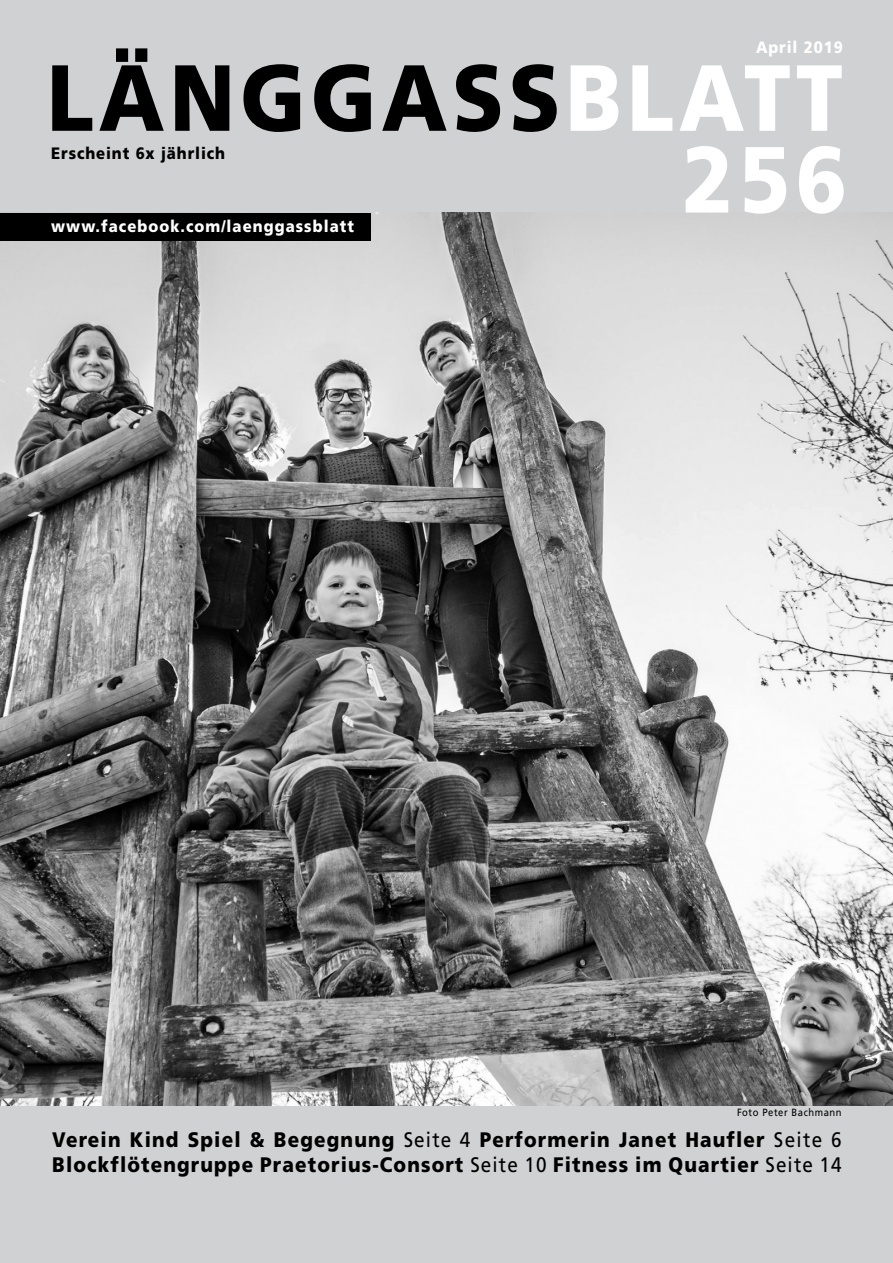
<style>
.page{position:relative;width:893px;height:1263px;background:#fff}
.page>*{position:absolute;margin:0;border:0;box-sizing:border-box;transform-origin:0 0}
.t1{font:900 93.75px "Frutiger";letter-spacing:.06em;color:#000;scale:.9 1}
.t2{font:900 93.75px "Frutiger";color:#fff;scale:.9 1}
.t3{font:900 21px/25.2px "Frutiger";letter-spacing:.06em;color:#000;scale:.9 1}
.t4{font:900 16.5px "Frutiger";letter-spacing:.07em;color:#fff;scale:.9 1}
.t5{font:900 16.5px "Frutiger";letter-spacing:.06em;color:#000;scale:.9 1}
.t6{font:10.5px "Frutiger";letter-spacing:.06em;color:#000;scale:.9 1}
.s1{color:#fff}
.s2{font-weight:400}
</style>
<div class="page">
<div style="left:0;top:0;width:893px;height:213px;background:#d0d1d2"></div>
<div style="left:0;top:1054px;width:893px;height:209px;background:#d0d1d2"></div>
<img style="left:0;top:213px;width:893px;height:893px">
<div style="left:0;top:213px;width:371px;height:28px;background:#000"></div>
<p class="t4" style="left:756px;top:37px;width:98px">April 2019</p>
<h1 class="t1" style="left:47px;top:41px;width:886px">LÄNGGASS<span class="s1">BLATT</span></h1>
<p class="t5" style="left:51px;top:143px;width:195px">Erscheint 6x jährlich</p>
<h1 class="t2" style="left:682px;top:123px;width:185px">256</h1>
<p class="t4" style="left:51px;top:217px;width:338px">www.facebook.com/laenggassblatt</p>
<p class="t6" style="left:737px;top:1106px;width:118px">Foto Peter Bachmann</p>
<p class="t3" style="left:52px;top:1126px;width:879px">Verein Kind Spiel &amp; Begegnung <span class="s2">Seite 4</span> Performerin Janet Haufler <span class="s2">Seite 6<br></span>Blockflötengruppe Praetorius-Consort <span class="s2">Seite 10</span> Fitness im Quartier <span class="s2">Seite 14</span></p>
</div>
